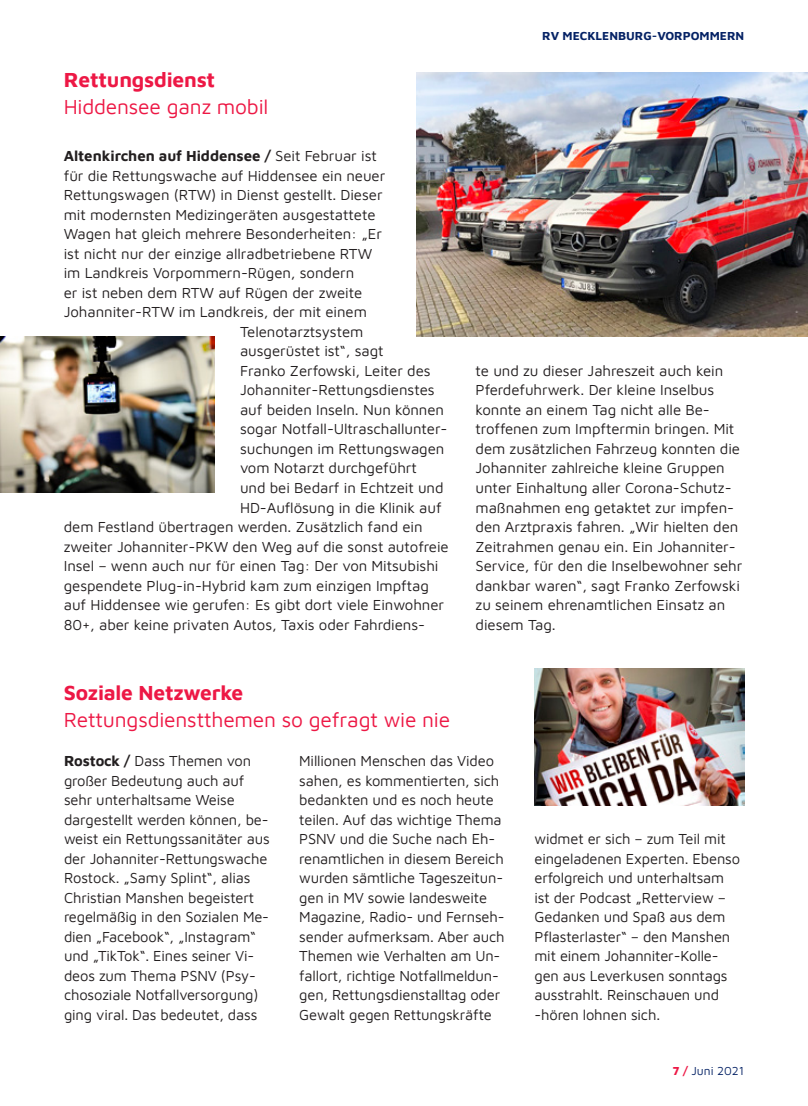
<style>
.page{position:relative;width:808px;height:1106px;background:#fff}
.page>*{position:absolute;margin:0;border:0;box-sizing:border-box;transform-origin:0 0}
.t1{font:21px "Maven Pro";letter-spacing:-.01em;color:#ed1845}
.t2{font:700 21px "Maven Pro";letter-spacing:-.01em;color:#ed1845}
.t3{font:15px/19.5px "Maven Pro";letter-spacing:-.005em;color:#231f20}
.t4{font:700 15px "Maven Pro";letter-spacing:-.005em;color:#231f20}
.t5{font:700 12px "Maven Pro";color:#052265}
.t6{font:12px "Maven Pro";color:#052265}
.s1{font-weight:400}
.s2{font-weight:700}
.s3{font-weight:700;color:#ed1845}
</style>
<div class="page">
<img style="left:417px;top:73px;width:391px;height:264px">
<img style="left:535px;top:668px;width:209px;height:137px">
<img style="left:0;top:337px;width:214px;height:156px">
<h1 class="t2" style="left:64px;top:65px;width:153px">Rettungsdienst</h1>
<h1 class="t1" style="left:64px;top:92px;width:206px">Hiddensee ganz mobil</h1>
<p class="t4" style="left:64px;top:145px;width:315px">Altenkirchen auf Hiddensee / <span class="s1">Seit Februar ist</span></p>
<p class="t3" style="left:64px;top:165px;width:323px">für die Rettungswache auf Hiddensee ein neuer</p>
<p class="t3" style="left:64px;top:184px;width:320px">Rettungswagen (RTW) in Dienst gestellt. Dieser</p>
<p class="t3" style="left:64px;top:204px;width:313px">mit modernsten Medizingeräten ausgestattete</p>
<p class="t3" style="left:64px;top:223px;width:320px">Wagen hat gleich mehrere Besonderheiten: „Er</p>
<p class="t3" style="left:64px;top:243px;width:310px">ist nicht nur der einzige allradbetriebene RTW</p>
<p class="t3" style="left:64px;top:262px;width:292px">im Landkreis Vorpommern-Rügen, sondern</p>
<p class="t3" style="left:64px;top:282px;width:300px">er ist neben dem RTW auf Rügen der zweite</p>
<p class="t3" style="left:64px;top:301px;width:305px">Johanniter-RTW im Landkreis, der mit einem</p>
<p class="t3" style="left:240px;top:321px;width:125px">Telenotarztsystem</p>
<p class="t3" style="left:240px;top:340px;width:145px">ausgerüstet ist“, sagt</p>
<p class="t3" style="left:240px;top:360px;width:192px">Franko Zerfowski, Leiter des</p>
<p class="t3" style="left:240px;top:379px;width:196px">Johanniter-Rettungsdienstes</p>
<p class="t3" style="left:240px;top:399px;width:206px">auf beiden Inseln. Nun können</p>
<p class="t3" style="left:240px;top:418px;width:209px">sogar Notfall-Ultraschallunter-</p>
<p class="t3" style="left:240px;top:438px;width:206px">suchungen im Rettungswagen</p>
<p class="t3" style="left:240px;top:457px;width:178px">vom Notarzt durchgeführt</p>
<p class="t3" style="left:240px;top:477px;width:205px">und bei Bedarf in Echtzeit und</p>
<p class="t3" style="left:240px;top:496px;width:203px">HD-Auflösung in die Klinik auf</p>
<p class="t3" style="left:64px;top:516px;width:360px">dem Festland übertragen werden. Zusätzlich fand ein</p>
<p class="t3" style="left:64px;top:535px;width:386px">zweiter Johanniter-PKW den Weg auf die sonst autofreie</p>
<p class="t3" style="left:64px;top:555px;width:376px">Insel – wenn auch nur für einen Tag: Der von Mitsubishi</p>
<p class="t3" style="left:64px;top:574px;width:367px">gespendete Plug-in-Hybrid kam zum einzigen Impftag</p>
<p class="t3" style="left:64px;top:594px;width:382px">auf Hiddensee wie gerufen: Es gibt dort viele Einwohner</p>
<p class="t3" style="left:64px;top:613px;width:363px">80+, aber keine privaten Autos, Taxis oder Fahrdiens-</p>
<p class="t5" style="left:542px;top:28px;width:203px">RV MECKLENBURG-VORPOMMERN</p>
<p class="t3" style="left:476px;top:360px;width:268px">te und zu dieser Jahreszeit auch kein Pferdefuhrwerk. Der kleine Inselbus konnte an einem Tag nicht alle Be&shy;troffenen zum Impftermin bringen. Mit dem zusätzlichen Fahrzeug konnten die Johanniter zahlreiche kleine Gruppen unter Einhaltung aller Corona-Schutz&shy;maßnahmen eng getaktet zur impfen&shy;den Arztpraxis fahren. „Wir hielten den Zeitrahmen genau ein. Ein Johanniter-Service, für den die Inselbewohner sehr dankbar waren“, sagt Franko Zerfowski zu seinem ehrenamtlichen Einsatz an diesem Tag.</p>
<h1 class="t2" style="left:64px;top:677px;width:181px">Soziale Netzwerke</h1>
<h1 class="t1" style="left:64px;top:705px;width:388px">Rettungsdienstthemen so gefragt wie nie</h1>
<p class="t3" style="left:64px;top:750px;width:207px"><span class="s2">Rostock /</span> Dass Themen von großer Bedeutung auch auf sehr unterhaltsame Weise dargestellt werden können, be&shy;weist ein Rettungssanitäter aus der Johanniter-Rettungswache<br>Rostock. „Samy Splint“, alias<br>Christian Manshen begeistert regelmäßig in den Sozialen Me&shy;dien „Facebook“, „Instagram“ und „TikTok“. Eines seiner Vi&shy;deos zum Thema PSNV (Psy&shy;chosoziale Notfallversorgung) ging viral. Das bedeutet, dass</p>
<p class="t3" style="left:299px;top:750px;width:207px">Millionen Menschen das Video sahen, es kommentierten, sich bedankten und es noch heute teilen. Auf das wichtige Thema<br>PSNV und die Suche nach Eh&shy;renamtlichen in diesem Bereich wurden sämtliche Tageszeitun&shy;gen in MV sowie landesweite<br>Magazine, Radio- und Fernseh&shy;sender aufmerksam. Aber auch<br>Themen wie Verhalten am Un&shy;fallort, richtige Notfallmeldun&shy;gen, Rettungsdienstalltag oder<br>Gewalt gegen Rettungskräfte</p>
<p class="t3" style="left:534px;top:828px;width:207px">widmet er sich – zum Teil mit eingeladenen Experten. Ebenso erfolgreich und unterhaltsam ist der Podcast „Retterview –<br>Gedanken und Spaß aus dem<br>Pflasterlaster“ – den Manshen mit einem Johanniter-Kolle&shy;gen aus Leverkusen sonntags ausstrahlt. Reinschauen und -hören lohnen sich.</p>
<p class="t6" style="left:672px;top:1063px;width:73px"><span class="s3">7 /</span> Juni 2021</p>
</div>
